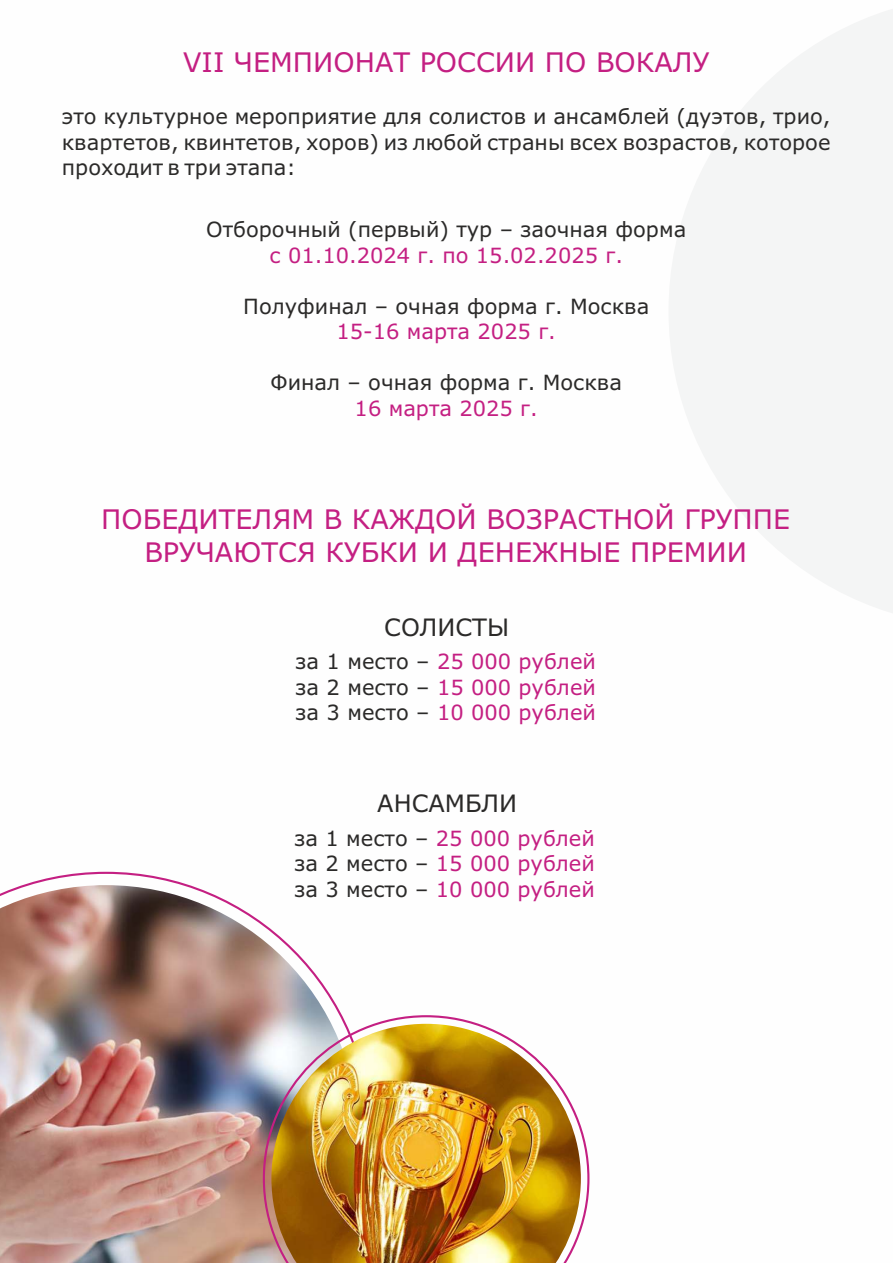
<style>
.page{position:relative;width:893px;height:1263px;background:#fff}
.page>*{position:absolute;margin:0;border:0;box-sizing:border-box;transform-origin:0 0}
.t1{font:27px/32.8px "Verdana";color:#c41f82;text-align:center}
.t2{font:24px "Verdana";color:#2b2a29}
.t3{font:21px/25.5px "Verdana";color:#2b2a29;text-align:justify}
.t4{font:21px/25.5px "Verdana";color:#c41f82;text-align:justify}
.s1{color:#2b2a29}
</style>
<div class="page">
<img style="left:0;top:885px;width:342px;height:378px">
<svg style="left:263px;top:1015px;width:326px;height:248px"></svg>
<img style="left:271px;top:1024px;width:310px;height:239px">
<svg style="left:669px;top:9px;width:224px;height:604px;fill:#f4f5f5"></svg>
<p class="t1" style="left:183px;top:48px;width:528px">VII ЧЕМПИОНАТ РОССИИ ПО ВОКАЛУ</p>
<p class="t3" style="left:62px;top:105px;width:770px">это культурное мероприятие для солистов и ансамблей (дуэтов, трио, квартетов, квинтетов, хоров) из любой страны всех возрастов, которое проходит в три этапа:</p>
<p class="t3" style="left:206px;top:219px;width:481px">Отборочный (первый) тур – заочная форма</p>
<p class="t4" style="left:269px;top:244px;width:355px">с 01.10.2024 г. по 15.02.2025 г.</p>
<p class="t3" style="left:243px;top:295px;width:408px">Полуфинал – очная форма г. Москва</p>
<p class="t4" style="left:336px;top:321px;width:221px">15-16 марта 2025 г.</p>
<p class="t3" style="left:270px;top:372px;width:353px">Финал – очная форма г. Москва</p>
<p class="t4" style="left:355px;top:397px;width:185px">16 марта 2025 г.</p>
<p class="t1" style="left:101px;top:505px;width:690px">ПОБЕДИТЕЛЯМ В КАЖДОЙ ВОЗРАСТНОЙ ГРУППЕ<br>ВРУЧАЮТСЯ КУБКИ И ДЕНЕЖНЫЕ ПРЕМИИ</p>
<p class="t2" style="left:384px;top:617px;width:126px">СОЛИСТЫ</p>
<p class="t4" style="left:296px;top:650px;width:302px"><span class="s1">за 1 место –</span> 25 000 рублей</p>
<p class="t4" style="left:296px;top:701px;width:302px"><span class="s1">за 3 место –</span> 10 000 рублей</p>
<p class="t4" style="left:296px;top:676px;width:302px"><span class="s1">за 2 место –</span> 15 000 рублей</p>
<p class="t2" style="left:377px;top:794px;width:141px">АНСАМБЛИ</p>
<p class="t4" style="left:295px;top:827px;width:302px"><span class="s1">за 1 место –</span> 25 000 рублей <span class="s1">за 2 место –</span> 15 000 рублей <span class="s1">за 3 место –</span> 10 000 рублей</p>
</div>
